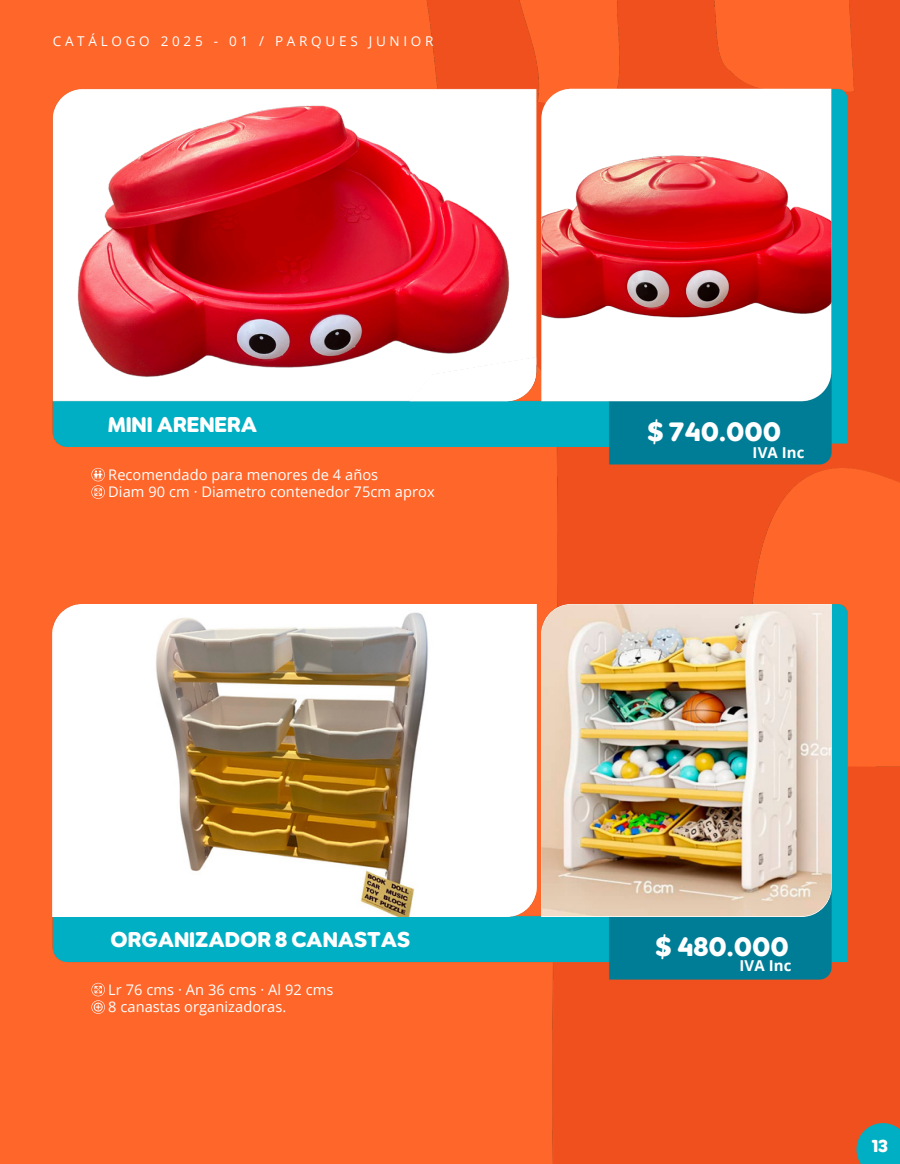
<style>
.page{position:relative;width:900px;height:1164px;background:#fff}
.page>*{position:absolute;margin:0;border:0;box-sizing:border-box;transform-origin:0 0}
.t1{font:700 26.4px "LT Saeada";color:#fff}
.t2{font:700 21.3px "LT Saeada";color:#fff}
.t3{font:700 17.25px "LT Saeada";color:#fff}
.t4{font:700 15px "Open Sans";letter-spacing:.005em;color:#fff}
.t5{font:14.7px "Open Sans";letter-spacing:.005em;color:#fff}
.t6{font:13.5px "Open Sans";letter-spacing:.275em;color:#fff}
</style>
<div class="page">
<div style="left:0;top:0;width:900px;height:1163px;background:#ff6629"></div>
<img style="left:52px;top:0;width:848px;height:1163px">
<img style="left:541px;top:84px;width:296px;height:323px">
<img style="left:541px;top:98px;width:290px;height:303px">
<div style="left:53px;top:604px;width:484px;height:312px;background:#fff"></div>
<img style="left:119px;top:604px;width:346px;height:312px">
<img style="left:541px;top:604px;width:290px;height:312px">
<svg style="left:91px;top:982px;width:14px;height:31px"></svg>
<img style="left:52px;top:0;width:489px;height:549px">
<p class="t6" style="left:53px;top:31px;width:382px">CATÁLOGO 2025 - 01 / PARQUES JUNIOR</p>
<h4 class="t2" style="left:108px;top:415px;width:150px">MINI ARENERA</h4>
<h1 class="t1" style="left:648px;top:420px;width:135px">$ 740.000</h1>
<h2 class="t5" style="left:108px;top:464px;width:272px">Recomendado para menores de 4 años</h2>
<p class="t5" style="left:108px;top:481px;width:328px">Diam 90 cm · Diametro contenedor 75cm aprox</p>
<p class="t4" style="left:753px;top:442px;width:53px">IVA Inc</p>
<p class="t2" style="left:111px;top:929px;width:301px">ORGANIZADOR 8 CANASTAS</p>
<p class="t5" style="left:108px;top:979px;width:227px">Lr 76 cms · An 36 cms · Al 92 cms</p>
<p class="t5" style="left:108px;top:996px;width:180px">8 canastas organizadoras.</p>
<p class="t1" style="left:656px;top:935px;width:135px">$ 480.000</p>
<h2 class="t4" style="left:739px;top:955px;width:53px">IVA Inc</h2>
<p class="t3" style="left:872px;top:1138px;width:18px">13</p>
</div>
